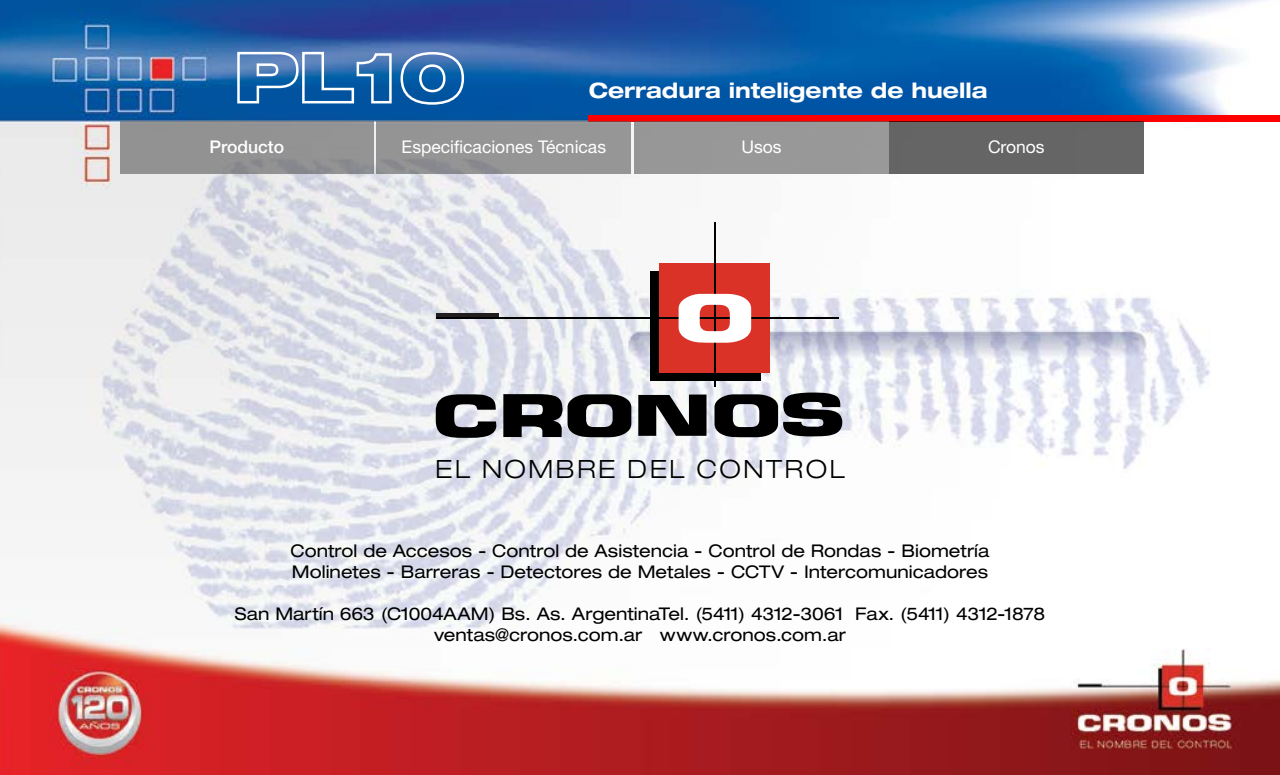
<style>
.page{position:relative;width:1280px;height:775px;background:#fff}
.page>*{position:absolute;margin:0;border:0;box-sizing:border-box;transform-origin:0 0}
.t1{font:300 expanded 25.25px "Helvetica Neue LT Std";letter-spacing:.1em;color:#000}
.t2{font:700 expanded 21.25px "Helvetica Neue LT Std";color:#fff}
.t3{font:expanded 17.5px/21px "Helvetica Neue LT Std";color:#000}
.t4{font:17.5px "Helvetica Neue LT Std";color:#fff}
.t5{font:500 17.5px "Helvetica Neue LT Std";color:#fff}
</style>
<div class="page">
<img style="left:0;top:0;width:1280px;height:775px">
<svg style="left:236px;top:51px;width:157px;height:54px;background:#4a82ba"></svg>
<svg style="left:399px;top:51px;width:64px;height:55px;background:#417eb8"></svg>
<div style="left:589px;top:115px;width:691px;height:6px;background:#f00"></div>
<div style="left:651px;top:272px;width:110px;height:109px;background:#000101"></div>
<div style="left:660px;top:263px;width:110px;height:110px;background:#db3227"></div>
<svg style="left:436px;top:313px;width:63px;height:5px"></svg>
<hr style="left:436px;top:318px;width:403px;height:1px;background:#000101">
<hr style="left:714px;top:222px;width:2px;height:164px;background:#000101">
<svg style="left:679px;top:294px;width:72px;height:49px"></svg>
<svg style="left:638px;top:395px;width:69px;height:41px;background:#363637"></svg>
<svg style="left:436px;top:394px;width:60px;height:44px;background:#545557"></svg>
<svg style="left:503px;top:394px;width:128px;height:43px;background:#414244"></svg>
<svg style="left:714px;top:393px;width:128px;height:44px;background:#4b4c4f"></svg>
<div style="left:377px;top:121px;width:254px;height:53px;background:#959595"></div>
<div style="left:634px;top:121px;width:255px;height:53px;background:#989898"></div>
<div style="left:889px;top:121px;width:255px;height:53px;background:#656565"></div>
<div style="left:120px;top:121px;width:254px;height:53px;background:#929292"></div>
<p class="t2" style="left:589px;top:77px;width:386px">Cerradura inteligente de huella￼￼￼￼￼￼￼￼￼￼￼￼￼</p>
<p class="t5" style="left:210px;top:136px;width:76px">Producto</p>
<p class="t4" style="left:402px;top:136px;width:206px">Especificaciones Técnicas</p>
<p class="t4" style="left:742px;top:136px;width:42px">Usos</p>
<p class="t4" style="left:988px;top:136px;width:58px">Cronos</p>
<h1 class="t1" style="left:435px;top:453px;width:411px">EL NOMBRE DEL CONTROL</h1>
<p class="t3" style="left:291px;top:540px;width:700px">Control de Accesos - Control de Asistencia - Control de Rondas - Biometría<br>Molinetes - Barreras - Detectores de Metales - CCTV - Intercomunicadores</p>
<p class="t3" style="left:235px;top:603px;width:812px;text-align:center">San Martín 663 (C1004AAM) Bs. As. ArgentinaTel. (5411) 4312-3061 Fax. (5411) 4312-1878 ventas@cronos.com.ar www.cronos.com.ar</p>
</div>
